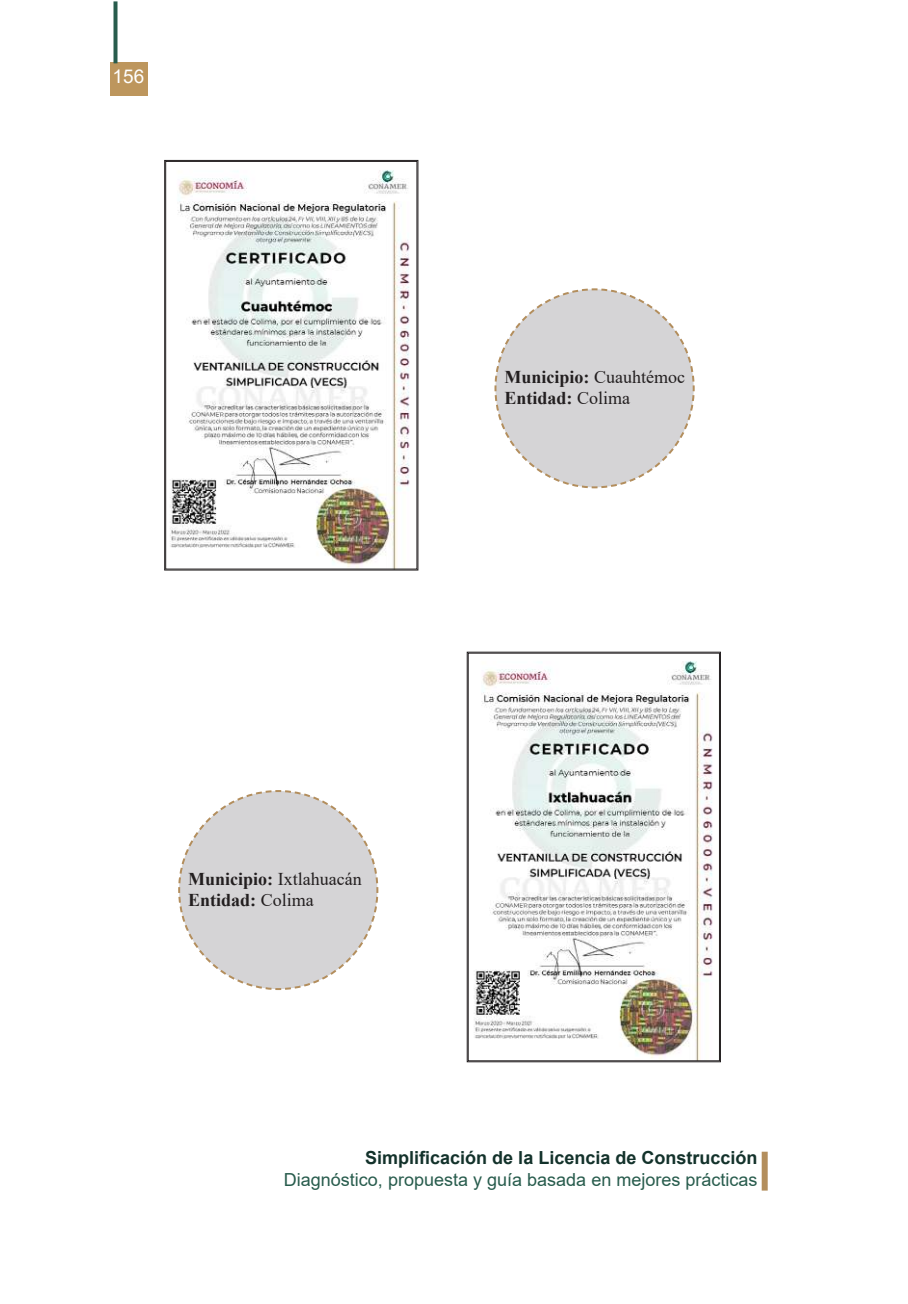
<style>
.page{position:relative;width:908px;height:1304px;background:#fff}
.page>*{position:absolute;margin:0;border:0;box-sizing:border-box;transform-origin:0 0}
.t1{font:19px "Arial";color:#fff}
.t2{font:700 18px/21.6px "Times New Roman";color:#231f20}
.t3{font:18px "Arial";color:#285c4d}
.t4{font:700 18px "Arial";color:#13322b}
.s1{font-weight:400}
</style>
<div class="page">
<div style="left:761px;top:1152px;width:6px;height:39px;background:#b38e5d"></div>
<div style="left:111px;top:62px;width:37px;height:33px;background:#bd965d"></div>
<svg style="left:113px;top:1px;width:4px;height:62px"></svg>
<svg style="left:164px;top:160px;width:254px;height:411px"></svg>
<div style="left:165px;top:161px;width:252px;height:408px;border:1px solid #231f20"></div>
<svg style="left:466px;top:652px;width:254px;height:410px"></svg>
<svg style="left:494px;top:288px;width:201px;height:201px"></svg>
<svg style="left:178px;top:790px;width:201px;height:200px"></svg>
<p class="t1" style="left:113px;top:64px;width:33px">156</p>
<p class="t2" style="left:504px;top:365px;width:182px">Municipio: <span class="s1">Cuauhtémoc<br></span>Entidad: <span class="s1">Colima</span></p>
<p class="t2" style="left:188px;top:867px;width:175px">Municipio: <span class="s1">Ixtlahuacán<br></span>Entidad: <span class="s1">Colima</span></p>
<p class="t4" style="left:365px;top:1145px;width:394px">Simplificación de la Licencia de Construcción</p>
<p class="t3" style="left:284px;top:1167px;width:475px">Diagnóstico, propuesta y guía basada en mejores prácticas</p>
</div>
